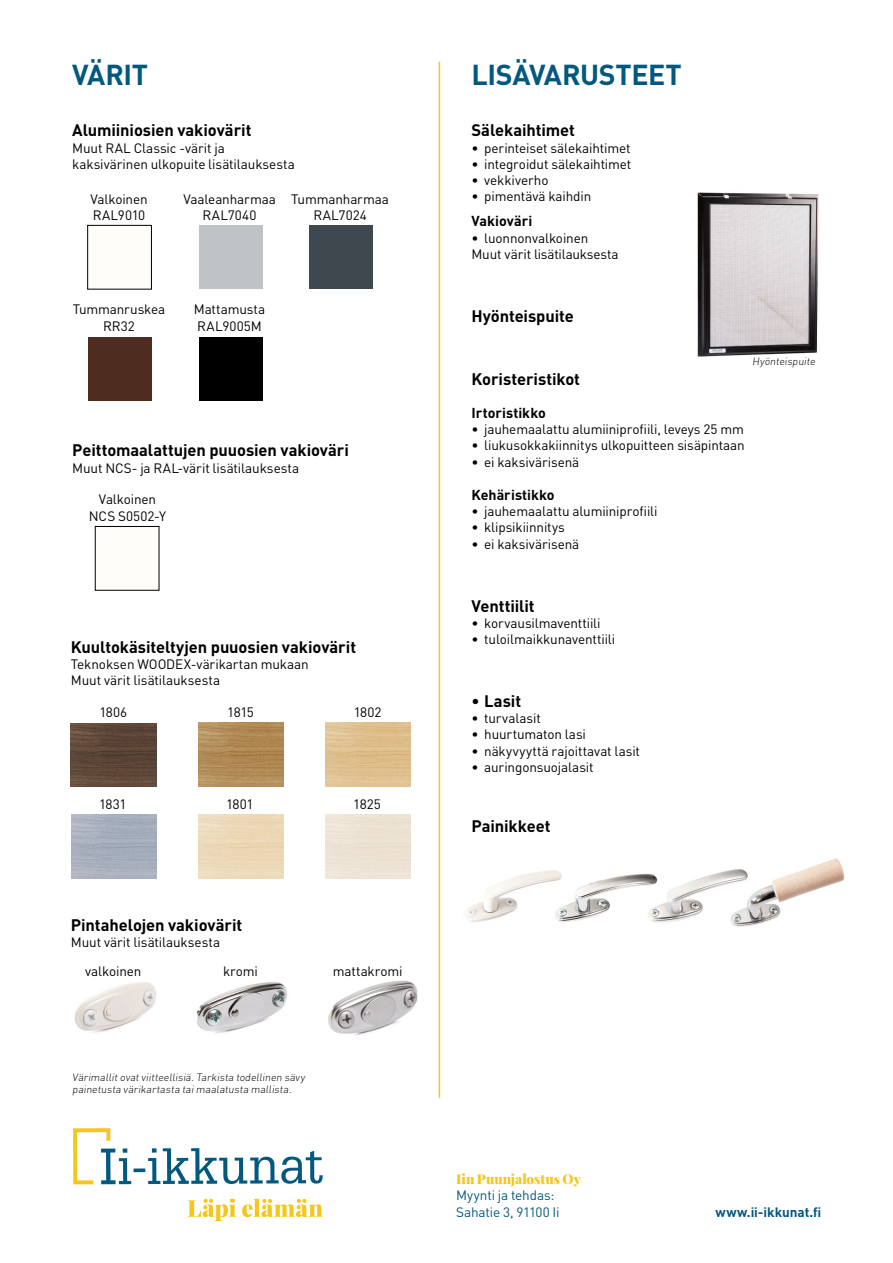
<style>
.page{position:relative;width:893px;height:1263px;background:#fff}
.page>*{position:absolute;margin:0;border:0;box-sizing:border-box;transform-origin:0 0}
.t1{font:700 28.5px "DIN";letter-spacing:-.015em;color:#03587f}
.t2{font:700 16.5px "DIN";letter-spacing:-.005em;color:#000}
.t3{font:700 14.25px "DIN";color:#000}
.t4{font:13.5px/16.2px "DIN";letter-spacing:-.01em;color:#000}
.t5{font:13.5px/16.5px "DIN";letter-spacing:-.01em;color:#03587f}
.t6{font:900 13.5px "Playfair Display";color:#f5c61c}
.t7{font:700 13.5px "DIN";letter-spacing:-.005em;color:#03587f}
.t8{font:300 10.5px/12.6px "DIN";color:#000}
</style>
<div class="page">
<svg style="left:134px;top:1168px;width:11px;height:4px"></svg>
<svg style="left:148px;top:1148px;width:175px;height:36px"></svg>
<svg style="left:73px;top:1128px;width:58px;height:56px"></svg>
<svg style="left:188px;top:1199px;width:48px;height:22px"></svg>
<svg style="left:242px;top:1199px;width:81px;height:18px"></svg>
<hr style="left:439px;top:62px;width:1px;height:1036px;background:#f5c61c">
<div style="left:95px;top:526px;width:64px;height:64px;background:#fffdfa"></div>
<img style="left:74px;top:982px;width:82px;height:51px">
<img style="left:196px;top:982px;width:91px;height:52px">
<img style="left:328px;top:980px;width:90px;height:55px">
<div style="left:88px;top:225px;width:63px;height:64px;background:#fffdfa"></div>
<div style="left:88px;top:225px;width:64px;height:64px;border:1px solid #000"></div>
<div style="left:199px;top:225px;width:64px;height:64px;background:#bec3c6"></div>
<div style="left:309px;top:225px;width:64px;height:64px;background:#3f484f"></div>
<div style="left:88px;top:337px;width:63px;height:64px;background:#4e2c1f"></div>
<div style="left:200px;top:337px;width:63px;height:64px;background:#000"></div>
<img style="left:71px;top:723px;width:85px;height:64px">
<img style="left:198px;top:723px;width:85px;height:63px">
<img style="left:663px;top:873px;width:53px;height:50px">
<img style="left:571px;top:873px;width:92px;height:50px">
<img style="left:466px;top:870px;width:105px;height:52px">
<img style="left:716px;top:858px;width:129px;height:69px">
<img style="left:697px;top:192px;width:122px;height:165px">
<h1 class="t1" style="left:72px;top:56px;width:77px">VÄRIT</h1>
<h1 class="t1" style="left:471px;top:56px;width:212px">LISÄVARUSTEET</h1>
<p class="t2" style="left:72px;top:120px;width:181px">Alumiiniosien vakiovärit</p>
<p class="t4" style="left:72px;top:139px;width:224px">Muut RAL Classic -värit ja kaksivärinen ulkopuite lisätilauksesta</p>
<p class="t4" style="left:90px;top:190px;width:59px">Valkoinen<br>RAL9010</p>
<p class="t4" style="left:183px;top:190px;width:94px;text-align:center">Vaaleanharmaa<br>RAL7040</p>
<p class="t4" style="left:291px;top:190px;width:99px;text-align:center">Tummanharmaa<br>RAL7024</p>
<p class="t4" style="left:73px;top:301px;width:94px;text-align:center">Tummanruskea<br>RR32</p>
<p class="t4" style="left:194px;top:301px;width:73px">Mattamusta<br>RAL9005M</p>
<p class="t2" style="left:72px;top:440px;width:278px">Peittomaalattujen puuosien vakioväri</p>
<p class="t4" style="left:72px;top:459px;width:228px">Muut NCS- ja RAL-värit lisätilauksesta</p>
<p class="t4" style="left:89px;top:491px;width:79px;text-align:center">Valkoinen<br>NCS S0502-Y</p>
<p class="t2" style="left:71px;top:636px;width:287px">Kuultokäsiteltyjen puuosien vakiovärit</p>
<p class="t4" style="left:71px;top:655px;width:239px">Teknoksen WOODEX-värikartan mukaan<br>Muut värit lisätilauksesta</p>
<p class="t4" style="left:99px;top:703px;width:29px">1806</p>
<p class="t4" style="left:227px;top:703px;width:28px">1815</p>
<p class="t4" style="left:354px;top:703px;width:29px">1802</p>
<p class="t4" style="left:99px;top:795px;width:29px">1831</p>
<p class="t4" style="left:226px;top:795px;width:29px">1801</p>
<p class="t4" style="left:353px;top:795px;width:29px">1825</p>
<p class="t2" style="left:71px;top:914px;width:173px">Pintahelojen vakiovärit</p>
<p class="t4" style="left:85px;top:928px;width:136px;line-height:29.1px;text-indent:-14px">Muut värit lisätilauksesta valkoinen</p>
<p class="t4" style="left:223px;top:963px;width:37px">kromi</p>
<p class="t4" style="left:333px;top:963px;width:71px">mattakromi</p>
<p class="t8" style="left:72px;top:1070px;width:236px">Värimallitovatviitteellisiä.Tarkista todellinen sävy painetusta värikartasta taimaalatusta mallista.</p>
<p class="t2" style="left:471px;top:120px;width:105px">Sälekaihtimet</p>
<p class="t4" style="left:471px;top:139px;width:161px">• perinteiset sälekaihtimet</p>
<p class="t4" style="left:471px;top:155px;width:161px">• integroidut sälekaihtimet</p>
<p class="t4" style="left:471px;top:172px;width:79px">• vekkiverho</p>
<p class="t4" style="left:471px;top:188px;width:121px">• pimentävä kaihdin</p>
<p class="t3" style="left:471px;top:212px;width:62px">Vakioväri</p>
<p class="t4" style="left:471px;top:229px;width:149px">• luonnonvalkoinen<br>Muut värit lisätilauksesta</p>
<p class="t2" style="left:471px;top:305px;width:104px">Hyönteispuite</p>
<p class="t2" style="left:471px;top:368px;width:110px">Koristeristikot</p>
<p class="t3" style="left:471px;top:404px;width:76px">Irtoristikko</p>
<p class="t4" style="left:471px;top:421px;width:274px">• jauhemaalattu alumiiniprofiili, leveys 25 mm</p>
<p class="t4" style="left:471px;top:437px;width:275px">• liukusokkakiinnitys ulkopuitteen sisäpintaan</p>
<p class="t4" style="left:471px;top:453px;width:109px">• ei kaksivärisenä</p>
<p class="t3" style="left:471px;top:485px;width:85px">Kehäristikko</p>
<p class="t4" style="left:471px;top:503px;width:188px">• jauhemaalattu alumiiniprofiili</p>
<p class="t4" style="left:471px;top:519px;width:95px">• klipsikiinnitys</p>
<p class="t4" style="left:471px;top:535px;width:109px">• ei kaksivärisenä</p>
<p class="t8" style="left:752px;top:355px;width:66px">Hyönteispuite</p>
<p class="t2" style="left:471px;top:595px;width:65px">Venttiilit</p>
<p class="t4" style="left:471px;top:614px;width:131px">• korvausilmaventtiili</p>
<p class="t4" style="left:471px;top:631px;width:145px">• tuloilmaikkunaventtiili</p>
<p class="t2" style="left:471px;top:690px;width:51px">• Lasit</p>
<p class="t4" style="left:471px;top:710px;width:71px">• turvalasit</p>
<p class="t4" style="left:471px;top:726px;width:116px">• huurtumaton lasi</p>
<p class="t4" style="left:471px;top:742px;width:170px">• näkyvyyttä rajoittavat lasit</p>
<p class="t4" style="left:471px;top:758px;width:124px">• auringonsuojalasit</p>
<p class="t2" style="left:471px;top:815px;width:81px">Painikkeet</p>
<p class="t6" style="left:456px;top:1168px;width:126px">Iin Puunjalostus Oy</p>
<p class="t5" style="left:456px;top:1187px;width:105px">Myynti ja tehdas:<br>Sahatie 3, 91100 Ii</p>
<p class="t7" style="left:716px;top:1204px;width:107px">www.ii-ikkunat.fi</p>
</div>
